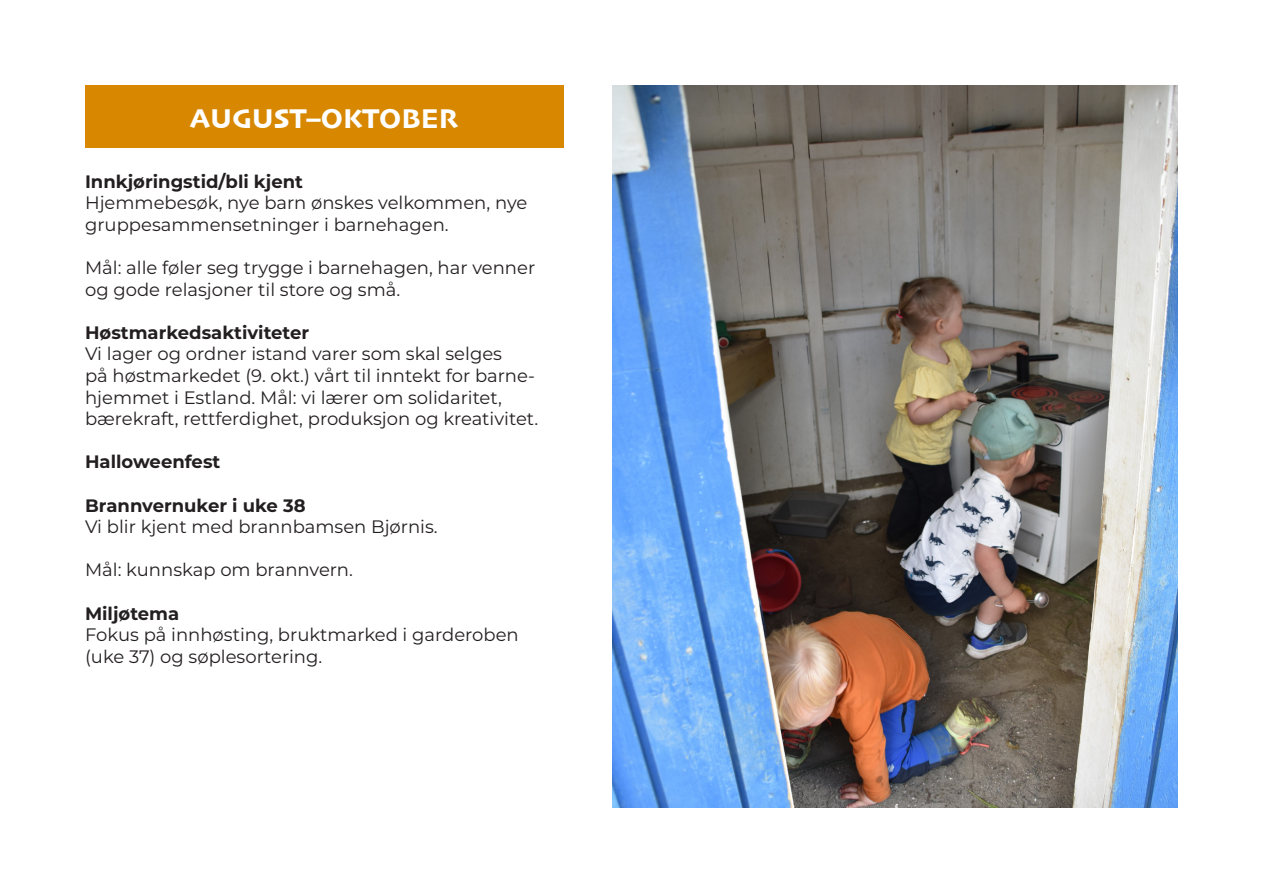
<style>
.page{position:relative;width:1263px;height:893px;background:#fff}
.page>*{position:absolute;margin:0;border:0;box-sizing:border-box;transform-origin:0 0}
.Tittel_2{font:28.5px "Skia";color:#fff}
.Brødtekst{font:18px/21.6px "Montserrat";color:#231f20}
.Brødtekst-2{font:700 18px "Montserrat";color:#231f20}
.s1{font-weight:700}
</style>
<div class="page">
<div style="left:85px;top:85px;width:478px;height:63px;background:#d78800"></div>
<img style="left:612px;top:85px;width:566px;height:723px">
<p class="Tittel_2" style="left:190px;top:101px;width:269px">AUGUST–OKTOBER</p>
<p class="Brødtekst-2" style="left:85px;top:168px;width:219px">Innkjøringstid/bli kjent</p>
<p class="Brødtekst" style="left:85px;top:191px;width:444px">Hjemmebesøk, nye barn ønskes velkommen, nye gruppesammensetninger i barnehagen.</p>
<p class="Brødtekst" style="left:85px;top:256px;width:452px">Mål: alle føler seg trygge i barnehagen, har venner og gode relasjoner til store og små.</p>
<p class="Brødtekst" style="left:85px;top:321px;width:455px"><span class="s1">Høstmarkedsaktiviteter<br></span>Vi lager og ordner istand varer som skal selges<br>på høstmarkedet (9. okt.) vårt til inntekt for barne&shy;hjemmet i Estland. Mål: vi lærer om solidaritet, bærekraft, rettferdighet, produksjon og kreativitet.</p>
<p class="Brødtekst-2" style="left:85px;top:449px;width:137px">Halloweenfest</p>
<p class="Brødtekst-2" style="left:85px;top:492px;width:222px">Brannvernuker i uke 38</p>
<p class="Brødtekst" style="left:85px;top:515px;width:354px">Vi blir kjent med brannbamsen Bjørnis.</p>
<p class="Brødtekst" style="left:85px;top:559px;width:269px">Mål: kunnskap om brannvern.</p>
<p class="Brødtekst-2" style="left:85px;top:600px;width:96px">Miljøtema</p>
<p class="Brødtekst" style="left:85px;top:623px;width:435px">Fokus på innhøsting, bruktmarked i garderoben (uke 37) og søplesortering.</p>
</div>
